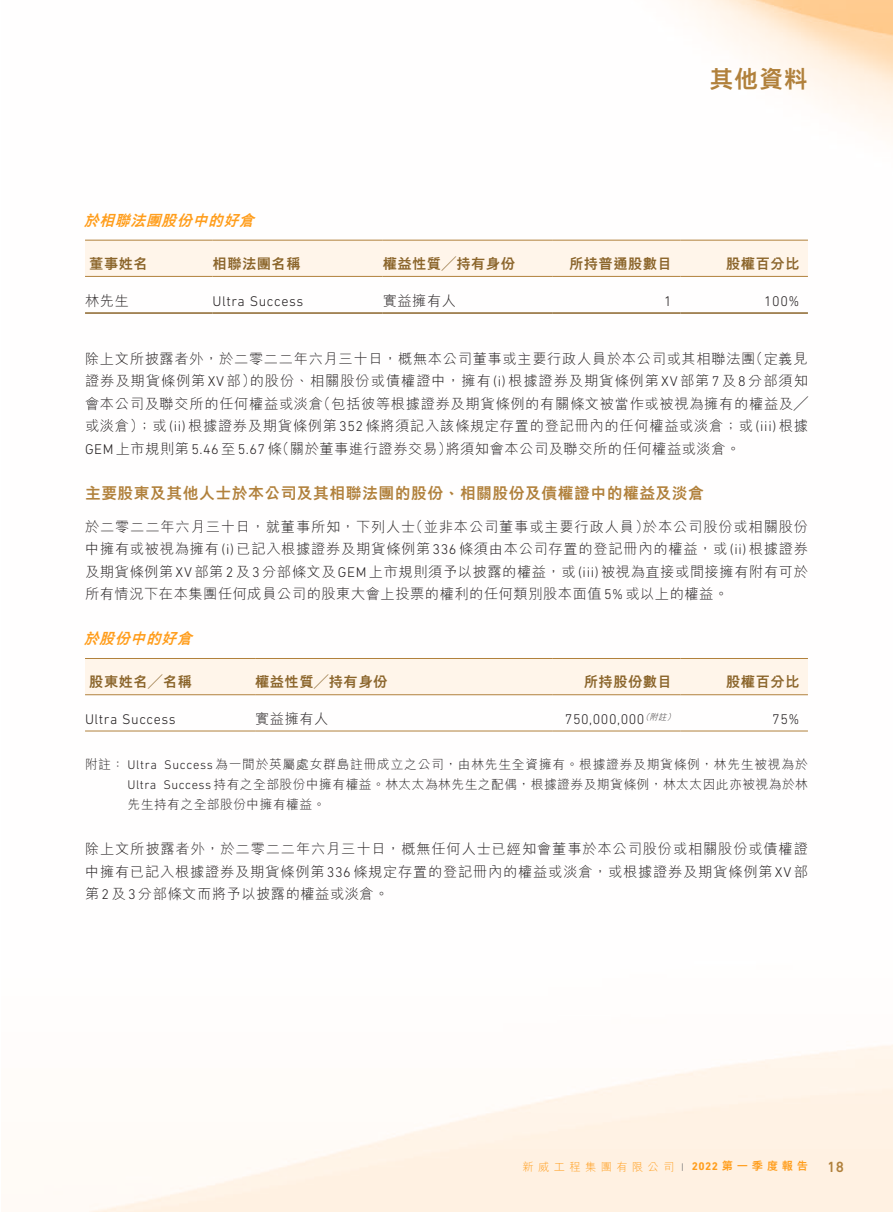
<style>
.page{position:relative;width:893px;height:1212px;background:#fff}
.page>*{position:absolute;margin:0;border:0;box-sizing:border-box;transform-origin:0 0}
.副主標題{font:800 24px "M Hei HK";color:#b1813c}
._3__標題{font:800 15.75px "M Hei HK";letter-spacing:.035em;color:#b1813c}
._4__副標題{font:italic 800 15px "M Hei HK";color:#ff9d1b}
.t1{font:500 15px "DIN Next LT Pro";color:#b1813c}
._1__內文{font:300 14.25px/22.5px "M Hei HK";letter-spacing:.045em;color:#231f20}
._1__內文-2{font:800 14.25px "M Hei HK";letter-spacing:.035em;color:#8b652b}
._1__內文-3{font:300 14.25px "DIN Next LT Pro";letter-spacing:.035em;color:#231f20}
._1__內文-4{font:300 14.25px "M Hei HK";letter-spacing:.065em;color:#231f20}
._2__附註內文{font:300 12.75px/20.2px "M Hei HK";letter-spacing:.035em;color:#231f20}
._2__附註內文-2{font:300 12.75px "M Hei HK";letter-spacing:.06em;color:#231f20}
._2__附註內文-3{font:300 12.75px "DIN Next LT Pro";letter-spacing:.05em;color:#231f20}
.t2{font:800 11.25px "M Hei HK";letter-spacing:.33em;color:#ff9d1b}
.t3{font:300 11.25px "M Hei HK";letter-spacing:.39em;color:#ff9d1b}
._1__內文-5{font:italic 300 8.25px "M Hei HK";color:#231f20}
.t4{font:300 7.5px "M Hei HK";color:#6c6d70}
.s1{font-family:"DIN Next LT Pro"}
.s2{font-family:"M Hei HK"}
.s3{font-family:"DIN Next LT Pro";font-weight:700}
</style>
<div class="page">
<div style="left:85px;top:241px;width:723px;height:35px;background:#fff5ea"></div>
<hr style="left:85px;top:240px;width:128px;height:1px;background:#b1813c">
<hr style="left:213px;top:240px;width:170px;height:1px;background:#b1813c">
<hr style="left:383px;top:240px;width:170px;height:1px;background:#b1813c">
<hr style="left:553px;top:240px;width:127px;height:1px;background:#b1813c">
<hr style="left:680px;top:240px;width:128px;height:1px;background:#b1813c">
<hr style="left:85px;top:276px;width:128px;height:1px;background:#b1813c">
<hr style="left:213px;top:276px;width:170px;height:1px;background:#b1813c">
<hr style="left:383px;top:276px;width:170px;height:1px;background:#b1813c">
<hr style="left:553px;top:276px;width:127px;height:1px;background:#b1813c">
<hr style="left:680px;top:276px;width:128px;height:1px;background:#b1813c">
<hr style="left:85px;top:312px;width:128px;height:2px;background:#8b652b">
<hr style="left:213px;top:312px;width:170px;height:2px;background:#8b652b">
<hr style="left:383px;top:312px;width:170px;height:2px;background:#8b652b">
<hr style="left:553px;top:312px;width:127px;height:2px;background:#8b652b">
<hr style="left:680px;top:312px;width:128px;height:2px;background:#8b652b">
<div style="left:85px;top:659px;width:723px;height:35px;background:#fff5ea"></div>
<hr style="left:85px;top:658px;width:170px;height:1px;background:#b1813c">
<hr style="left:255px;top:658px;width:298px;height:1px;background:#b1813c">
<hr style="left:553px;top:658px;width:127px;height:1px;background:#b1813c">
<hr style="left:680px;top:658px;width:128px;height:1px;background:#b1813c">
<hr style="left:85px;top:694px;width:170px;height:1px;background:#b1813c">
<hr style="left:255px;top:694px;width:298px;height:1px;background:#b1813c">
<hr style="left:553px;top:694px;width:127px;height:1px;background:#b1813c">
<hr style="left:680px;top:694px;width:128px;height:1px;background:#b1813c">
<hr style="left:85px;top:731px;width:170px;height:1px;background:#b1813c">
<hr style="left:255px;top:731px;width:298px;height:1px;background:#b1813c">
<hr style="left:553px;top:731px;width:127px;height:1px;background:#b1813c">
<hr style="left:680px;top:731px;width:128px;height:1px;background:#b1813c">
<p class="副主標題" style="left:709px;top:67px;width:100px">其他資料</p>
<p class="_4__副標題" style="left:84px;top:213px;width:176px">於相聯法團股份中的好倉</p>
<p class="_1__內文-2" style="left:89px;top:256px;width:60px">董事姓名</p>
<p class="_1__內文-2" style="left:213px;top:256px;width:89px">相聯法團名稱</p>
<p class="_1__內文-2" style="left:383px;top:256px;width:134px">權益性質╱持有身份</p>
<p class="_1__內文-2" style="left:569px;top:256px;width:104px">所持普通股數目</p>
<p class="_1__內文-2" style="left:726px;top:256px;width:75px">股權百分比</p>
<p class="_1__內文" style="left:85px;top:289px;width:45px">林先生</p>
<p class="_1__內文-3" style="left:213px;top:293px;width:92px">Ultra Success</p>
<p class="_1__內文" style="left:383px;top:289px;width:75px">實益擁有人</p>
<p class="_1__內文-3" style="left:664px;top:293px;width:9px">1</p>
<p class="_1__內文-3" style="left:764px;top:293px;width:37px">100%</p>
<p class="_1__內文" style="left:749px;top:347px;width:60px">（定義見</p>
<p class="_1__內文" style="left:250px;top:347px;width:560px;text-indent:-165px">除上文所披露者外，於二零二二年六月三十日，概無本公司董事或主要行政人員於本公司或其相聯法團<br>的股份、相關股份或債權證中，擁有 <span class="s1">)i(</span> 根據證券及期貨條例第<span class="s1">XV</span>部第<span class="s1">7</span>及<span class="s1">8</span>分部須知</p>
<p class="_1__內文-4" style="left:85px;top:374px;width:172px">證券及期貨條例第<span class="s1">XV</span>部）</p>
<p class="_1__內文" style="left:316px;top:392px;width:493px">（包括彼等根據證券及期貨條例的有關條文被當作或被視為擁有的權益及╱</p>
<p class="_1__內文" style="left:85px;top:392px;width:240px">會本公司及聯交所的任何權益或淡倉</p>
<p class="_1__內文" style="left:85px;top:414px;width:724px">或淡倉）；或<span class="s1">( )i i</span> 根據證券及期貨條例第<span class="s1">352</span>條將須記入該條規定存置的登記冊內的任何權益或淡倉；或<span class="s1">(iii)</span>根據</p>
<p class="_1__內文" style="left:445px;top:437px;width:297px">將須知會本公司及聯交所的任何權益或淡倉。</p>
<p class="_1__內文" style="left:85px;top:437px;width:368px"><span class="s1">GEM</span>上市規則第<span class="s1">5.46</span>至<span class="s1">5.67</span> （條關於董事進行證券交易）</p>
<p class="_3__標題" style="left:85px;top:485px;width:620px">主要股東及其他人士於本公司及其相聯法團的股份、相關股份及債權證中的權益及淡倉</p>
<p class="_1__內文" style="left:643px;top:515px;width:167px">於本公司股份或相關股份</p>
<p class="_1__內文" style="left:409px;top:515px;width:242px">（並非本公司董事或主要行政人員）</p>
<p class="_1__內文" style="left:85px;top:515px;width:724px">於二零二二年六月三十日，就董事所知，下列人士<br>中擁有或被視為擁有 <span class="s1">)i(</span> 已記入根據證券及期貨條例第<span class="s1">336</span>條須由本公司存置的登記冊內的權益，或<span class="s1">( )i i</span> 根據證券及期貨條例第<span class="s1">XV</span>部第<span class="s1">2</span>及<span class="s1">3</span>分部條文及<span class="s1">GEM</span>上市規則須予以披露的權益，或<span class="s1">(iii)</span>被視為直接或間接擁有附有可於所有情況下在本集團任何成員公司的股東大會上投票的權利的任何類別股本面值<span class="s1">5%</span>或以上的權益。</p>
<p class="_4__副標題" style="left:84px;top:631px;width:114px">於股份中的好倉</p>
<p class="_1__內文-2" style="left:726px;top:674px;width:75px">股權百分比</p>
<p class="_1__內文-2" style="left:89px;top:674px;width:104px">股東姓名╱名稱</p>
<p class="_1__內文-2" style="left:255px;top:674px;width:134px">權益性質╱持有身份</p>
<p class="_1__內文-2" style="left:584px;top:674px;width:89px">所持股份數目</p>
<p class="_1__內文" style="left:255px;top:708px;width:75px">實益擁有人</p>
<p class="_1__內文-5" style="left:641px;top:712px;width:12px">（</p>
<p class="_1__內文-5" style="left:667px;top:712px;width:12px">(</p>
<p class="_1__內文-5" style="left:650px;top:712px;width:21px">附註</p>
<p class="_1__內文-3" style="left:85px;top:711px;width:92px">Ultra Success</p>
<p class="_2__附註內文-2" style="left:164px;top:757px;width:645px"><span class="s1">Success</span>為一間於英屬處女群島註冊成立之公司，由林先生全資擁有。根據證券及期貨條例，林先生被視為於</p>
<p class="_1__內文-3" style="left:565px;top:711px;width:81px">750,000,000</p>
<p class="_1__內文-3" style="left:772px;top:711px;width:29px">75%</p>
<p class="_2__附註內文-3" style="left:85px;top:757px;width:74px"><span class="s2">附註：</span> Ultra</p>
<p class="_2__附註內文" style="left:163px;top:774px;width:646px"><span class="s1">Success</span>持有之全部股份中擁有權益。林太太為林先生之配偶，根據證券及期貨條例，林太太因此亦被視為於林</p>
<p class="_2__附註內文" style="left:128px;top:774px;width:199px"><span class="s1">Ultra<br></span>先生持有之全部股份中擁有權益。</p>
<p class="_1__內文" style="left:85px;top:837px;width:724px;text-align:justify">除上文所披露者外，於二零二二年六月三十日，概無任何人士已經知會董事於本公司股份或相關股份或債權證中擁有已記入根據證券及期貨條例第<span class="s1">336</span>條規定存置的登記冊內的權益或淡倉，或根據證券及期貨條例第<span class="s1">XV</span>部第<span class="s1">2</span>及<span class="s1">3</span>分部條文而將予以披露的權益或淡倉。</p>
<p class="t3" style="left:523px;top:1161px;width:153px">新威工程集團有限公司</p>
<p class="t4" style="left:679px;top:1163px;width:9px">｜</p>
<p class="t2" style="left:692px;top:1160px;width:117px"><span class="s3">2022</span>第一季度報告</p>
<p class="t1" style="left:827px;top:1158px;width:18px">18</p>
</div>
